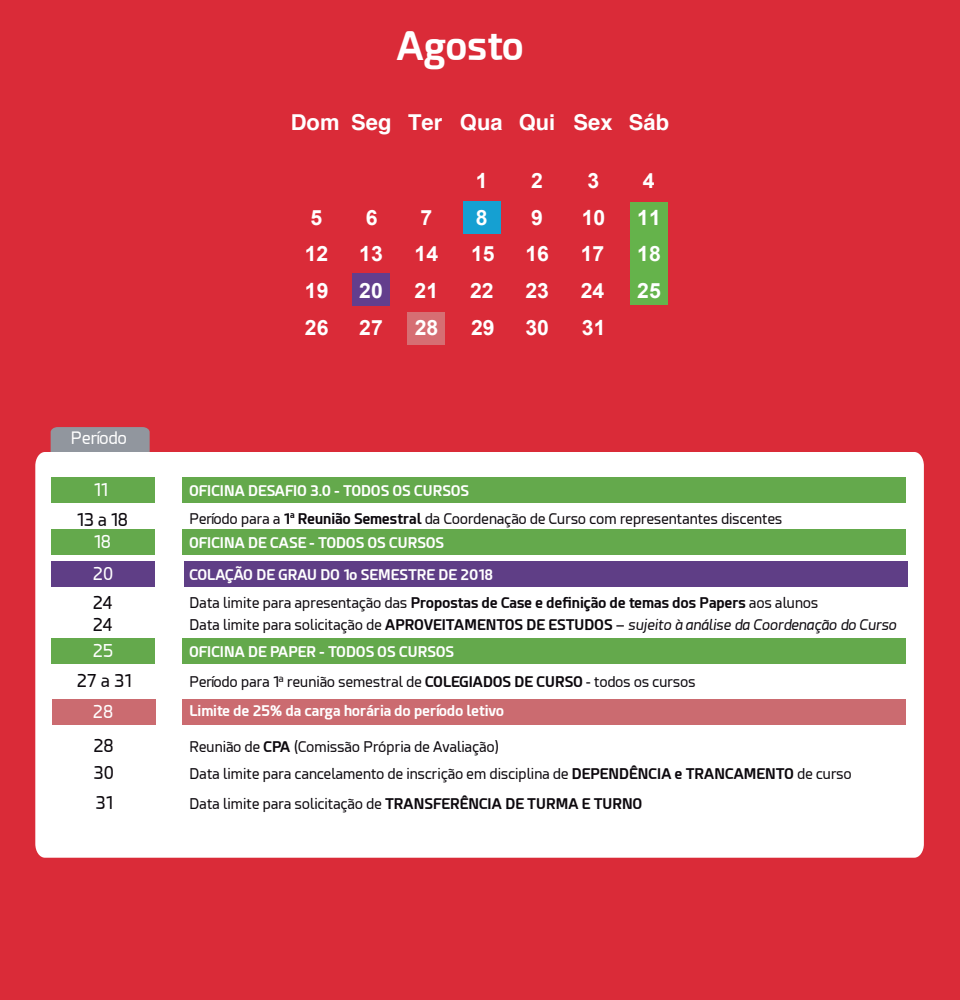
<style>
.page{position:relative;width:960px;height:1000px;background:#da2b38}
.page>*{position:absolute;margin:0;border:0;box-sizing:border-box;transform-origin:0 0}
.t1{font:700 38.8px "Esphimere";color:#fff}
.t2{font:700 21.9px "Helvetica";color:#fff}
.t3{font:700 21px "Arial";color:#fff}
.t4{font:17.5px "Esphimere";color:#0c080d}
.t5{font:17.5px "Esphimere";color:#fff}
.t6{font:16.9px "Esphimere";color:#fff}
.t7{font:14.5px "Esphimere";color:#0c080d}
.t8{font:700 14.5px "Esphimere";color:#fff}
.t9{font:700 14.5px/27.2px "Esphimere";color:#0c080d}
.t10{font:italic 14.5px "Esphimere";color:#0c080d}
.s1{font-weight:700}
.s2{color:#fff}
.s3{font-weight:400}
.s4{font-style:normal}
.s5{font-weight:700;font-style:normal}
</style>
<div class="page">
<div style="left:630px;top:203px;width:38px;height:102px;background:#65b34b"></div>
<div style="left:352px;top:274px;width:38px;height:32px;background:#633e8d"></div>
<div style="left:463px;top:202px;width:38px;height:32px;background:#15a0d2"></div>
<div style="left:407px;top:312px;width:38px;height:32px;background:#d66e73"></div>
<div style="left:51px;top:427px;width:99px;height:25px;background:#91969e"></div>
<div style="left:35px;top:452px;width:889px;height:406px;background:#fff"></div>
<div style="left:51px;top:561px;width:104px;height:26px;background:#5f3e86"></div>
<div style="left:184px;top:561px;width:724px;height:26px;background:#5f3e86"></div>
<div style="left:52px;top:699px;width:104px;height:26px;background:#cb6b70"></div>
<div style="left:183px;top:699px;width:723px;height:26px;background:#cb6b70"></div>
<div style="left:51px;top:477px;width:104px;height:25px;background:#64a94c"></div>
<div style="left:183px;top:477px;width:723px;height:25px;background:#64a94c"></div>
<div style="left:51px;top:529px;width:104px;height:26px;background:#64a94c"></div>
<div style="left:183px;top:529px;width:723px;height:26px;background:#64a94c"></div>
<div style="left:51px;top:638px;width:104px;height:26px;background:#64a94c"></div>
<div style="left:183px;top:638px;width:723px;height:26px;background:#64a94c"></div>
<h1 class="t1" style="left:397px;top:21px;width:129px">Agosto</h1>
<p class="t6" style="left:71px;top:429px;width:58px">Período</p>
<p class="t5" style="left:94px;top:480px;width:15px">11</p>
<h2 class="t2" style="left:291px;top:105px;width:380px">Dom Seg Ter Qua Qui Sex Sáb</h2>
<h3 class="t3" style="left:476px;top:166px;width:13px">1</h3>
<h3 class="t3" style="left:531px;top:166px;width:13px">2</h3>
<h3 class="t3" style="left:588px;top:166px;width:13px">3</h3>
<h3 class="t3" style="left:643px;top:166px;width:13px">4</h3>
<h3 class="t3" style="left:311px;top:203px;width:13px">5</h3>
<h3 class="t3" style="left:366px;top:203px;width:13px">6</h3>
<h3 class="t3" style="left:420px;top:203px;width:13px">7</h3>
<h3 class="t3" style="left:476px;top:203px;width:13px">8</h3>
<h3 class="t3" style="left:531px;top:203px;width:13px">9</h3>
<h3 class="t3" style="left:582px;top:203px;width:25px">10</h3>
<h3 class="t3" style="left:637px;top:203px;width:25px">11</h3>
<h3 class="t3" style="left:305px;top:240px;width:25px">12</h3>
<h3 class="t3" style="left:359px;top:240px;width:25px">13</h3>
<h3 class="t3" style="left:415px;top:240px;width:25px">14</h3>
<h3 class="t3" style="left:471px;top:240px;width:25px">15</h3>
<h3 class="t3" style="left:525px;top:240px;width:25px">16</h3>
<h3 class="t3" style="left:581px;top:240px;width:25px">17</h3>
<h3 class="t3" style="left:637px;top:240px;width:25px">18</h3>
<h3 class="t3" style="left:305px;top:277px;width:25px">19</h3>
<h3 class="t3" style="left:359px;top:277px;width:25px">20</h3>
<h3 class="t3" style="left:415px;top:277px;width:25px">21</h3>
<h3 class="t3" style="left:470px;top:277px;width:25px">22</h3>
<h3 class="t3" style="left:525px;top:277px;width:25px">23</h3>
<h3 class="t3" style="left:581px;top:277px;width:25px">24</h3>
<h3 class="t3" style="left:637px;top:277px;width:25px">25</h3>
<h3 class="t3" style="left:305px;top:314px;width:25px">26</h3>
<h3 class="t3" style="left:359px;top:314px;width:25px">27</h3>
<h3 class="t3" style="left:415px;top:314px;width:25px">28</h3>
<h3 class="t3" style="left:471px;top:314px;width:25px">29</h3>
<h3 class="t3" style="left:525px;top:314px;width:25px">30</h3>
<h3 class="t3" style="left:582px;top:314px;width:25px">31</h3>
<p class="t8" style="left:189px;top:481px;width:281px">OFICINA DESAFIO 3.0 - TODOS OS CURSOS</p>
<p class="t4" style="left:77px;top:510px;width:53px">13 a 18</p>
<p class="t7" style="left:189px;top:511px;width:594px">Período para a <span class="s1">1</span><sup>a</sup> <span class="s1">Reunião Semestral</span> da Coordenação de Curso com representantes discentes</p>
<p class="t5" style="left:94px;top:532px;width:19px">18</p>
<p class="t8" style="left:189px;top:534px;width:256px">OFICINA DE CASE - TODOS OS CURSOS</p>
<p class="t5" style="left:93px;top:564px;width:22px">20</p>
<p class="t4" style="left:93px;top:592px;width:22px">24</p>
<p class="t9" style="left:189px;top:561px;width:630px"><span class="s2">COLAÇÃO DE GRAU DO 1o SEMESTRE DE 2018<br></span><span class="s3">Data limite para apresentação das</span> Propostas de Case e definição de temas dos Papers <span class="s3">aos alunos</span></p>
<p class="t4" style="left:93px;top:615px;width:22px">24</p>
<p class="t10" style="left:189px;top:617px;width:709px"><span class="s4">Data limite para solicitação de</span> <span class="s5">APROVEITAMENTOS DE ESTUDOS</span> <span class="s4">–</span> sujeito à análise da Coordenação do Curso</p>
<p class="t5" style="left:93px;top:641px;width:22px">25</p>
<p class="t8" style="left:189px;top:643px;width:266px">OFICINA DE PAPER - TODOS OS CURSOS</p>
<p class="t4" style="left:77px;top:671px;width:56px">27 a 31</p>
<p class="t7" style="left:189px;top:673px;width:508px">Período para 1<sup>a</sup> reunião semestral de <span class="s1">COLEGIADOS DE CURSO</span> - todos os cursos</p>
<p class="t5" style="left:93px;top:702px;width:22px">28</p>
<p class="t8" style="left:189px;top:702px;width:316px">Limite de 25% da carga horária do período letivo</p>
<p class="t4" style="left:93px;top:736px;width:22px">28</p>
<p class="t7" style="left:189px;top:738px;width:311px">Reunião de <span class="s1">CPA</span> (Comissão Própria de Avaliação)</p>
<p class="t4" style="left:93px;top:763px;width:22px">30</p>
<p class="t7" style="left:189px;top:766px;width:664px">Data limite para cancelamento de inscrição em disciplina de <span class="s1">DEPENDÊNCIA e TRANCAMENTO</span> de curso</p>
<p class="t4" style="left:95px;top:793px;width:19px">31</p>
<p class="t7" style="left:189px;top:796px;width:454px">Data limite para solicitação de <span class="s1">TRANSFERÊNCIA DE TURMA E TURNO</span></p>
</div>
